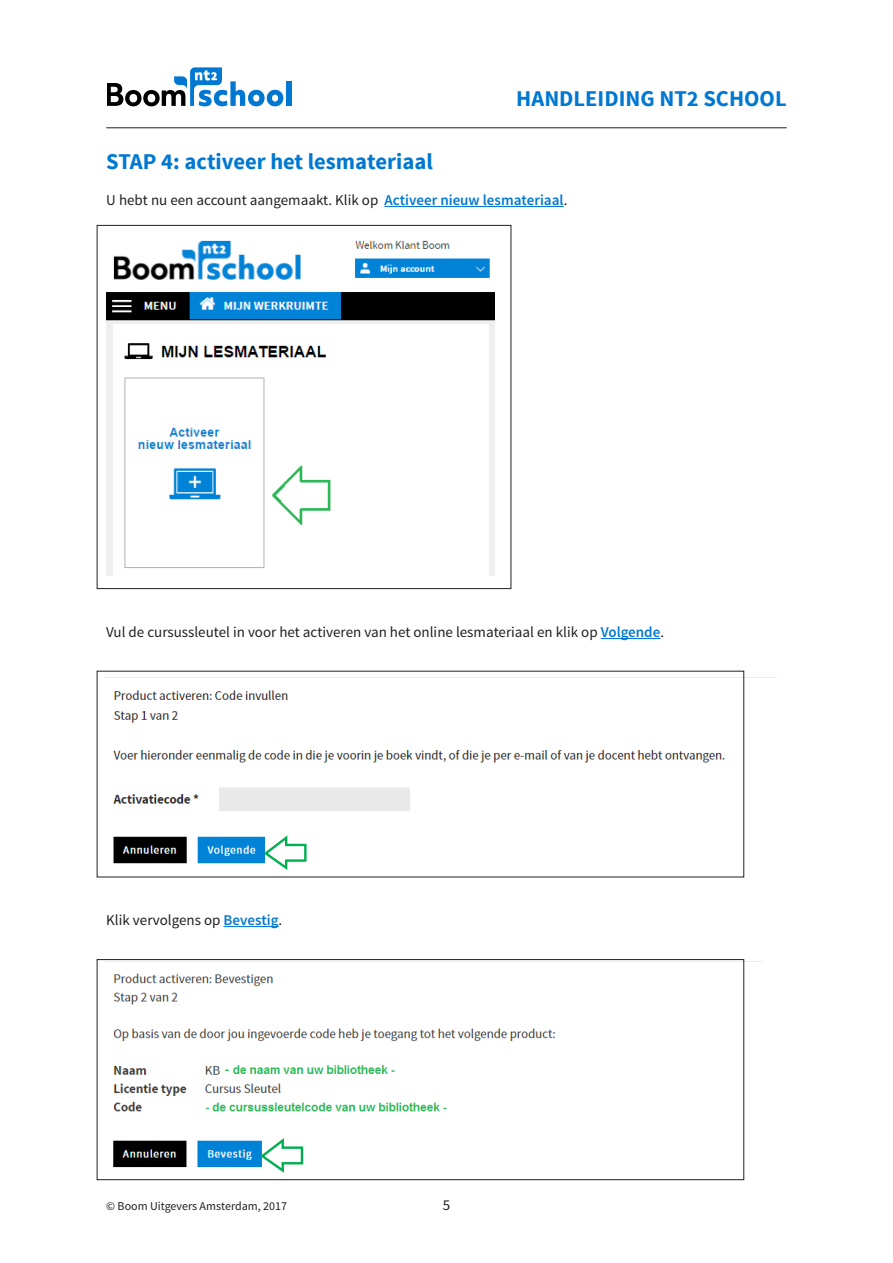
<style>
.page{position:relative;width:893px;height:1263px;background:#fff}
.page>*{position:absolute;margin:0;border:0;box-sizing:border-box;transform-origin:0 0}
._01_KOP{font:700 22.5px "Source Sans Pro";color:#0078d2}
.t1{font:700 22.5px "Source Sans Pro";color:#0078d1}
.Plat{font:15px "Source Sans Pro";color:#231f20}
.t2{font:15px "Source Sans Pro";color:#000}
.t3{font:700 15px "Source Sans Pro";color:#000}
.t4{font:12px "Source Sans Pro";color:#231f20}
.t5{font:12px "Source Sans Pro";color:#000}
.s1{font-weight:600;color:#0078d2}
</style>
<div class="page">
<div style="left:286px;top:81px;width:5px;height:25px;background:#0078d1"></div>
<svg style="left:107px;top:67px;width:176px;height:39px"></svg>
<hr style="left:106px;top:128px;width:681px;height:1px;background:#231f20">
<hr style="left:384px;top:206px;width:180px;height:1px;background:#0078d2">
<hr style="left:601px;top:638px;width:59px;height:1px;background:#0078d2">
<hr style="left:224px;top:926px;width:55px;height:1px;background:#0078d2">
<img style="left:106px;top:241px;width:388px;height:334px">
<img style="left:106px;top:677px;width:670px;height:196px">
<img style="left:105px;top:961px;width:657px;height:218px">
<svg style="left:262px;top:833px;width:46px;height:38px"></svg>
<svg style="left:258px;top:1135px;width:46px;height:39px"></svg>
<div style="left:97px;top:225px;width:414px;height:364px;border:1px solid #231f20"></div>
<div style="left:97px;top:959px;width:647px;height:221px;border:1px solid #231f20"></div>
<h1 class="_01_KOP" style="left:516px;top:84px;width:272px">HANDLEIDING NT2 SCHOOL</h1>
<h1 class="t1" style="left:648px;top:84px;width:140px">HANDLEIDING</h1>
<p class="_01_KOP" style="left:106px;top:147px;width:328px">STAP 4: activeer het lesmateriaal</p>
<p class="Plat" style="left:106px;top:191px;width:463px">U hebt nu een account aangemaakt. Klik op <span class="s1">Activeer nieuw lesmateriaal</span>.</p>
<h1 class="t1" style="left:106px;top:147px;width:44px">KOP</h1>
<p class="t3" style="left:106px;top:196px;width:57px">SUBKOP</p>
<p class="t2" style="left:128px;top:617px;width:397px">ornare. Lorem ipsum dolor sit amet, consectetur adipiscing elit.</p>
<p class="Plat" style="left:106px;top:623px;width:559px">Vul de cursussleutel in voor het activeren van het online lesmateriaal en klik op <span class="s1">Volgende</span>.</p>
<p class="Plat" style="left:106px;top:911px;width:178px">Klik vervolgens op <span class="s1">Bevestig</span>.</p>
<p class="t5" style="left:281px;top:1198px;width:7px">6</p>
<p class="t2" style="left:443px;top:1195px;width:9px">3</p>
<p class="t4" style="left:106px;top:1198px;width:182px">© Boom Uitgevers Amsterdam, 2017</p>
<p class="Plat" style="left:443px;top:1195px;width:9px">5</p>
</div>
